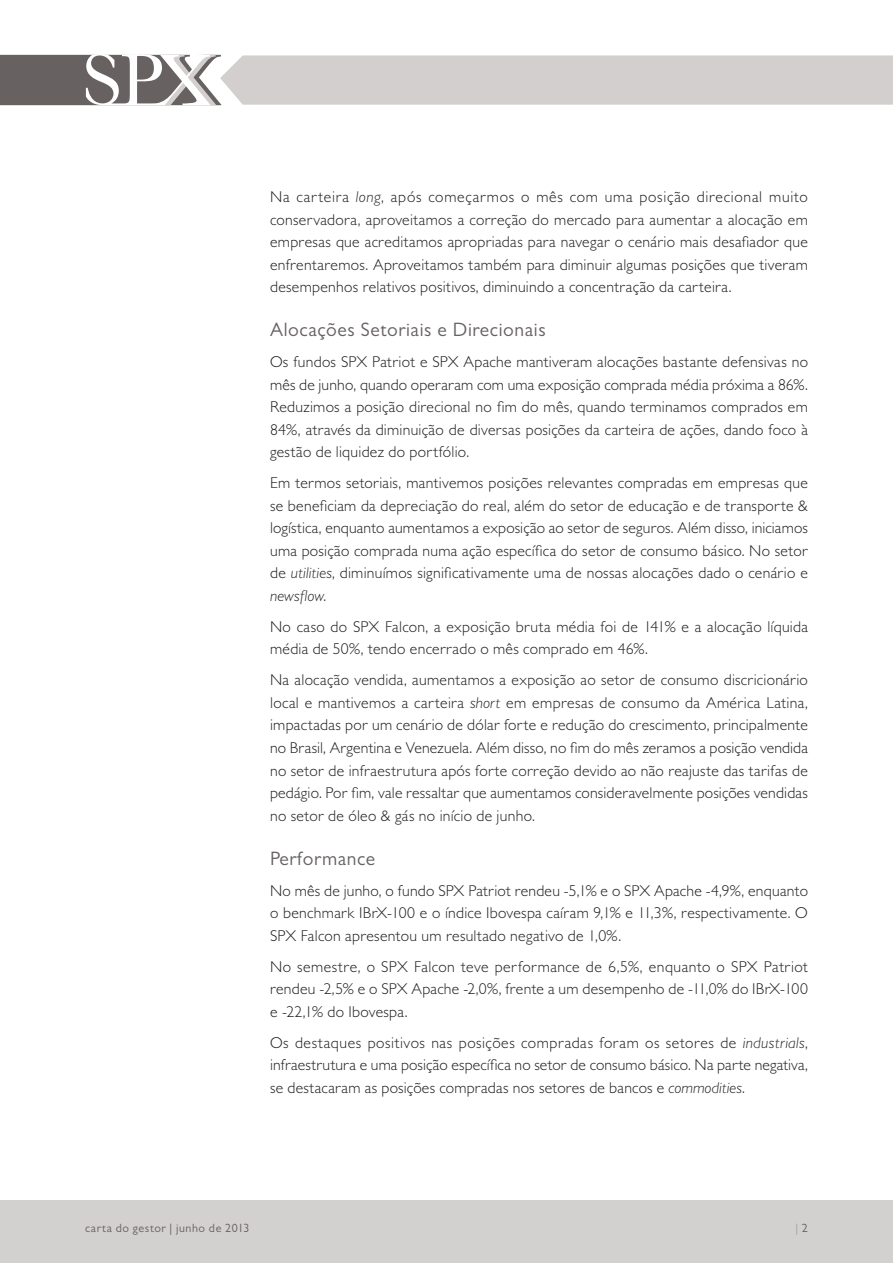
<style>
.page{position:relative;width:893px;height:1263px;background:#fff}
.page>*{position:absolute;margin:0;border:0;box-sizing:border-box;transform-origin:0 0}
.subtítulo{font:19.5px "Gill Sans MT Pro";letter-spacing:.03em;color:#676162}
.texto{font:300 15.75px/22.5px "Gill Sans MT Pro";letter-spacing:.015em;color:#231f20;text-align:justify}
.t1{font:12px "Gill Sans MT Pro";letter-spacing:.05em;color:#676162}
.t2{font:12px "Gill Sans MT Pro";color:#a59fa0}
.s1{font-style:italic}
.s2{color:#676162}
</style>
<div class="page">
<svg style="left:0;top:54px;width:893px;height:51px;background:#c3c0bf"></svg>
<div style="left:0;top:1200px;width:893px;height:63px;background:#d3d0d0"></div>
<p class="texto" style="left:270px;top:186px;width:539px">Na carteira <span class="s1">long</span>, após começarmos o mês com uma posição direcional muito conservadora, aproveitamos a correção do mercado para aumentar a alocação em empresas que acreditamos apropriadas para navegar o cenário mais desafiador que enfrentaremos. Aproveitamos também para diminuir algumas posições que tiveram desempenhos relativos positivos, diminuindo a concentração da carteira.</p>
<p class="subtítulo" style="left:270px;top:319px;width:277px">Alocações Setoriais e Direcionais</p>
<p class="texto" style="left:270px;top:351px;width:539px">Os fundos SPX Patriot e SPX Apache mantiveram alocações bastante defensivas no mês de junho, quando operaram com uma exposição comprada média próxima a 86%.<br>Reduzimos a posição direcional no fim do mês, quando terminamos comprados em 84%, através da diminuição de diversas posições da carteira de ações, dando foco à gestão de liquidez do portfólio.</p>
<p class="texto" style="left:270px;top:472px;width:539px">Em termos setoriais, mantivemos posições relevantes compradas em empresas que se beneficiam da depreciação do real, além do setor de educação e de transporte &amp; logística, enquanto aumentamos a exposição ao setor de seguros. Além disso, iniciamos uma posição comprada numa ação específica do setor de consumo básico. No setor de <span class="s1">utilities</span>, diminuímos significativamente uma de nossas alocações dado o cenário e <span class="s1">newsflow</span>.</p>
<p class="texto" style="left:270px;top:615px;width:539px">No caso do SPX Falcon, a exposição bruta média foi de 141% e a alocação líquida média de 50%, tendo encerrado o mês comprado em 46%.</p>
<p class="texto" style="left:270px;top:669px;width:539px">Na alocação vendida, aumentamos a exposição ao setor de consumo discricionário local e mantivemos a carteira <span class="s1">short</span> em empresas de consumo da América Latina, impactadas por um cenário de dólar forte e redução do crescimento, principalmente no Brasil, Argentina e Venezuela. Além disso, no fim do mês zeramos a posição vendida no setor de infraestrutura após forte correção devido ao não reajuste das tarifas de pedágio. Por fim, vale ressaltar que aumentamos consideravelmente posições vendidas no setor de óleo &amp; gás no início de junho.</p>
<p class="subtítulo" style="left:270px;top:847px;width:107px">Performance</p>
<p class="texto" style="left:270px;top:879px;width:539px">No mês de junho, o fundo SPX Patriot rendeu -5,1% e o SPX Apache -4,9%, enquanto o benchmark IBrX-100 e o índice Ibovespa caíram 9,1% e 11,3%, respectivamente. O SPX Falcon apresentou um resultado negativo de 1,0%.</p>
<p class="texto" style="left:270px;top:955px;width:539px">No semestre, o SPX Falcon teve performance de 6,5%, enquanto o SPX Patriot rendeu -2,5% e o SPX Apache -2,0%, frente a um desempenho de -11,0% do IBrX-100 e -22,1% do Ibovespa.</p>
<p class="texto" style="left:270px;top:1031px;width:539px">Os destaques positivos nas posições compradas foram os setores de <span class="s1">industrials</span>, infraestrutura e uma posição específica no setor de consumo básico. Na parte negativa, se destacaram as posições compradas nos setores de bancos e <span class="s1">commodities</span>.</p>
<p class="t1" style="left:85px;top:1221px;width:166px">carta do gestor | junho de 2013</p>
<p class="t2" style="left:795px;top:1221px;width:14px">| <span class="s2">2</span></p>
</div>
